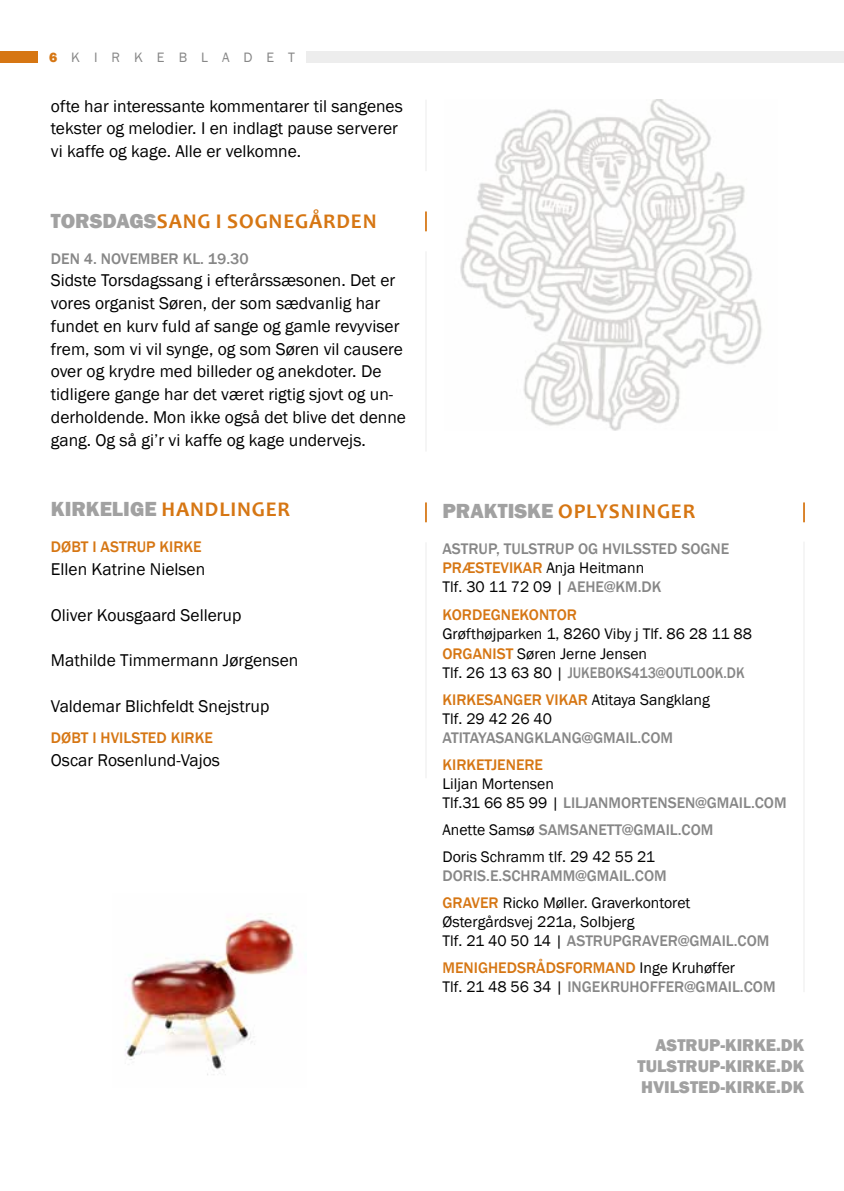
<style>
.page{position:relative;width:844px;height:1191px;background:#fff}
.page>*{position:absolute;margin:0;border:0;box-sizing:border-box;transform-origin:0 0}
.t1{font:700 21px "Candara";letter-spacing:.04em;color:#d67613}
.t2{font:17.5px/22.8px "Franklin Gothic";color:#000}
.t3{font:800 17.5px/21px "Franklin Gothic";color:#a1a1a1;text-align:justify}
.t4{font:15.75px/19.2px "Franklin Gothic";color:#000}
.t5{font:500 15.75px/19.2px "Franklin Gothic";color:#878787}
.t6{font:500 15.75px "Franklin Gothic";color:#d67613}
.t7{font:14px "Franklin Gothic";letter-spacing:1em;color:#878787}
.s1{font-weight:800;color:#d67613}
.s2{font-family:"Franklin Gothic";font-weight:800;color:#a1a1a1}
.s3{color:#d67613}
.s4{font-weight:400;color:#000}
.s5{font-weight:500;color:#d67613}
.s6{font-weight:500;color:#878787}
</style>
<div class="page">
<div style="left:306px;top:51px;width:537px;height:11px;background:#ededed"></div>
<div style="left:0;top:51px;width:38px;height:11px;background:#d67613"></div>
<hr style="left:802px;top:502px;width:2px;height:20px;background:#d67613">
<hr style="left:802px;top:541px;width:2px;height:451px;background:#f4f4f4">
<hr style="left:425px;top:211px;width:2px;height:20px;background:#d67613">
<hr style="left:425px;top:100px;width:2px;height:71px;background:#f4f4f4">
<hr style="left:425px;top:251px;width:2px;height:200px;background:#f4f4f4">
<hr style="left:425px;top:502px;width:2px;height:20px;background:#d67613">
<hr style="left:425px;top:542px;width:2px;height:236px;background:#f4f4f4">
<img style="left:460px;top:99px;width:302px;height:332px">
<img style="left:125px;top:916px;width:171px;height:159px">
<p class="t7" style="left:49px;top:49px;width:247px"><span class="s1">6</span>KIRKEBLADET</p>
<p class="t2" style="left:51px;top:95px;width:353px">ofte har interessante kommentarer til sangenes tekster og melodier. I en indlagt pause serverer vi kaffe og kage. Alle er velkomne.</p>
<p class="t1" style="left:51px;top:208px;width:327px"><span class="s2">TORSDAGS</span>SANG I SOGNEGÅRDEN</p>
<p class="t5" style="left:51px;top:249px;width:199px">DEN 4. NOVEMBER KL. 19.30</p>
<p class="t2" style="left:51px;top:269px;width:356px">Sidste Torsdagssang i efterårssæsonen. Det er vores organist Søren, der som sædvanlig har fundet en kurv fuld af sange og gamle revyviser frem, som vi vil synge, og som Søren vil causere over og krydre med billeder og anekdoter. De tidligere gange har det været rigtig sjovt og un&shy;derholdende. Mon ikke også det blive det denne gang. Og så gi’r vi kaffe og kage undervejs.</p>
<p class="t1" style="left:51px;top:496px;width:241px"><span class="s2">KIRKELIGE</span> HANDLINGER</p>
<p class="t6" style="left:51px;top:537px;width:152px">DØBT I ASTRUP KIRKE</p>
<p class="t2" style="left:51px;top:558px;width:156px">Ellen Katrine Nielsen</p>
<p class="t2" style="left:51px;top:604px;width:192px">Oliver Kousgaard Sellerup</p>
<p class="t2" style="left:51px;top:649px;width:249px">Mathilde Timmermann Jørgensen</p>
<p class="t2" style="left:51px;top:695px;width:220px">Valdemar Blichfeldt Snejstrup</p>
<p class="t6" style="left:51px;top:728px;width:163px">DØBT I HVILSTED KIRKE</p>
<p class="t2" style="left:51px;top:749px;width:171px">Oscar Rosenlund-Vajos</p>
<p class="t1" style="left:442px;top:497px;width:254px"><span class="s2">PRAKTISKE</span> OPLYSNINGER</p>
<p class="t5" style="left:442px;top:539px;width:288px">ASTRUP, TULSTRUP OG HVILSSTED SOGNE<br><span class="s3">PRÆSTEVIKAR</span> <span class="s4">Anja Heitmann<br>Tlf. 30 11 72 09 |</span> AEHE@KM.DK</p>
<p class="t6" style="left:442px;top:605px;width:136px">KORDEGNEKONTOR</p>
<p class="t4" style="left:442px;top:625px;width:311px">Grøfthøjparken 1, 8260 Viby j Tlf. 86 28 11 88<br><span class="s5">ORGANIST</span> Søren Jerne Jensen<br>Tlf. 26 13 63 80 | <span class="s6">JUKEBOKS413@OUTLOOK.DK</span></p>
<p class="t4" style="left:442px;top:690px;width:269px"><span class="s5">KIRKESANGER VIKAR</span> Atitaya Sangklang<br>Tlf. 29 42 26 40</p>
<p class="t5" style="left:442px;top:728px;width:232px">ATITAYASANGKLANG@GMAIL.COM</p>
<p class="t6" style="left:442px;top:754px;width:102px">KIRKETJENERE</p>
<p class="t4" style="left:442px;top:774px;width:345px">Liljan Mortensen<br>Tlf.31 66 85 99 | <span class="s6">LILJANMORTENSEN@GMAIL.COM</span></p>
<p class="t4" style="left:442px;top:816px;width:272px;line-height:26.8px">Anette Samsø <span class="s6">SAMSANETT@GMAIL.COM<br></span>Doris Schramm tlf. 29 42 55 21</p>
<p class="t4" style="left:442px;top:862px;width:249px;line-height:26.8px"><span class="s6">DORIS.E.SCHRAMM@GMAIL.COM<br></span><span class="s5">GRAVER</span> Ricko Møller. Graverkontoret</p>
<p class="t4" style="left:442px;top:912px;width:328px">Østergårdsvej 221a, Solbjerg<br>Tlf. 21 40 50 14 | <span class="s6">ASTRUPGRAVER@GMAIL.COM</span></p>
<p class="t4" style="left:442px;top:958px;width:334px"><span class="s5">MENIGHEDSRÅDSFORMAND</span> Inge Kruhøffer<br>Tlf. 21 48 56 34 | <span class="s6">INGEKRUHOFFER@GMAIL.COM</span></p>
<p class="t3" style="left:637px;top:1034px;width:168px;text-indent:18px">ASTRUP-KIRKE.DK TULSTRUP-KIRKE.DK HVILSTED-KIRKE.DK</p>
</div>
